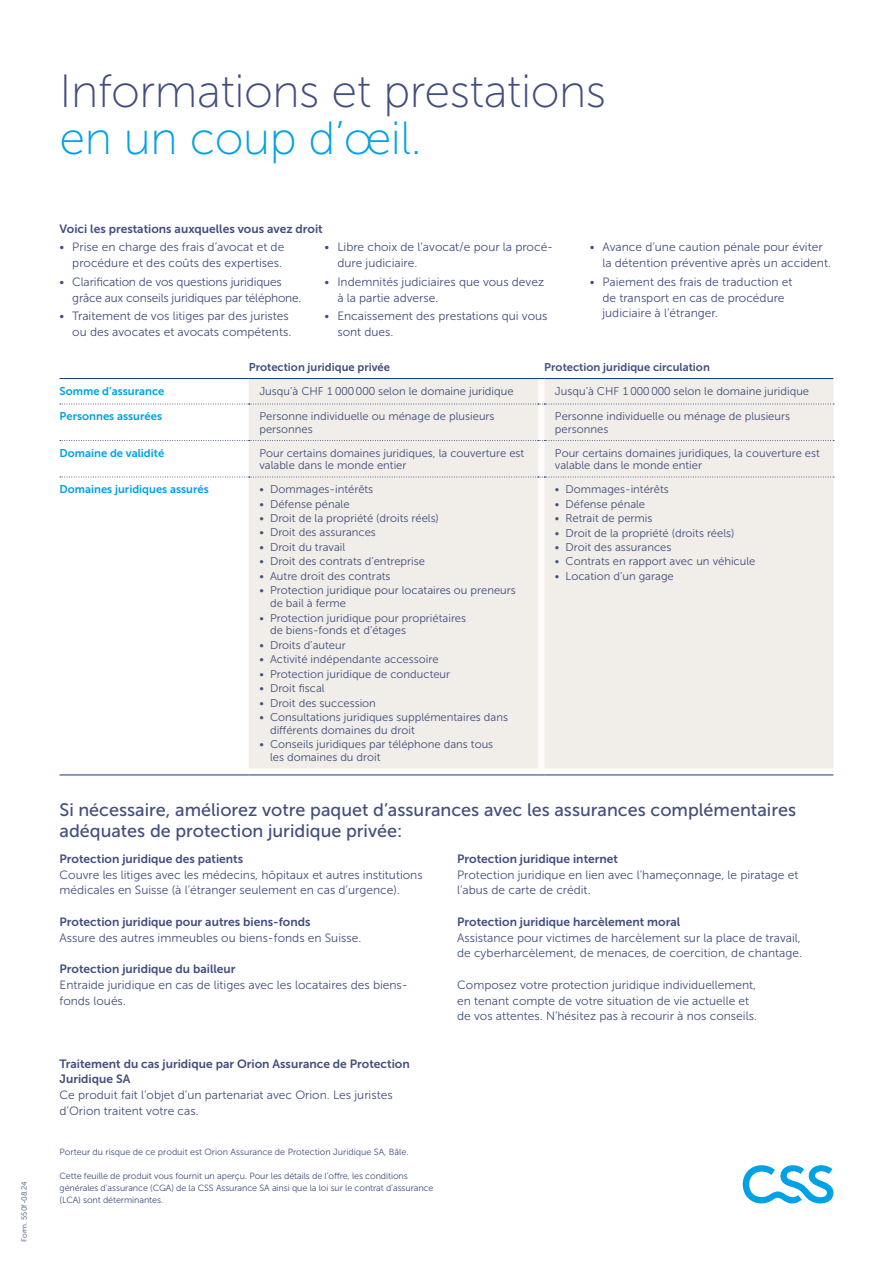
<style>
.page{position:relative;width:893px;height:1263px;background:#fff}
.page>*{position:absolute;margin:0;border:0;box-sizing:border-box;transform-origin:0 0}
.t1{font:46.5px "Museo Sans 100";letter-spacing:-.01em;color:#414e7e}
.t2{font:46.5px "Museo Sans 100";letter-spacing:-.01em;color:#00a1e5}
.t3{font:18px/21px "Museo Sans 500";color:#414e7e}
.t4{font:12px/15.8px "Museo Sans 300";color:#414e7e}
.t5{font:12px/15.8px "Museo Sans 700";color:#414e7e}
.t6{font:11.25px/12.8px "Museo Sans 300";color:#414e7e}
.t7{font:11.25px "Museo Sans 700";color:#00a1e5}
.t8{font:11.25px "Museo Sans 700";color:#414e7e}
.t9{font:9px/12px "Museo Sans 300";letter-spacing:-.01em;color:#414e7e}
.t10{font:7.5px "Museo Sans 300";color:#414e7e}
</style>
<div class="page">
<svg style="left:743px;top:1165px;width:90px;height:38px"></svg>
<svg style="left:60px;top:378px;width:774px;height:397px"></svg>
<hr style="left:544px;top:774px;width:289px;height:1px;background:#19367e">
<p class="t10" style="left:20px;top:1242px;width:62px;rotate:-90deg">Form. 550f-08.24</p>
<h1 class="t1" style="left:60px;top:66px;width:548px">Informations et prestations</h1>
<h1 class="t2" style="left:60px;top:113px;width:364px">en un coup d’œil.</h1>
<p class="t5" style="left:60px;top:221px;width:265px">Voici les prestations auxquelles vous avez droit</p>
<p class="t4" style="left:60px;top:239px;width:226px;text-align:right">• Prise en charge des frais d’avocat et de procédure et des coûts des expertises.</p>
<p class="t4" style="left:72px;top:274px;width:231px;text-indent:-13px">• Clarification de vos questions juridiques grâce aux conseils juridiques par téléphone.</p>
<p class="t4" style="left:60px;top:308px;width:233px;text-align:right">• Traitement de vos litiges par des juristes ou des avocates et avocats compétents.</p>
<p class="t4" style="left:337px;top:239px;width:217px;text-indent:-13px">• Libre choix de l’avocat/e pour la procé&shy;dure judiciaire.</p>
<p class="t4" style="left:337px;top:274px;width:208px;text-indent:-13px">• Indemnités judiciaires que vous devez à la partie adverse.</p>
<p class="t4" style="left:337px;top:308px;width:212px;text-indent:-13px">• Encaissement des prestations qui vous sont dues.</p>
<p class="t4" style="left:602px;top:239px;width:230px;text-indent:-13px">• Avance d’une caution pénale pour éviter la détention préventive après un accident.</p>
<p class="t4" style="left:602px;top:274px;width:192px;text-indent:-13px">• Paiement des frais de traduction et de transport en cas de procédure judiciaire à l’étranger.</p>
<p class="t8" style="left:249px;top:361px;width:143px">Protection juridique privée</p>
<p class="t8" style="left:544px;top:361px;width:167px">Protection juridique circulation</p>
<p class="t7" style="left:60px;top:384px;width:106px">Somme d’assurance</p>
<p class="t6" style="left:259px;top:384px;width:256px">Jusqu’à CHF 1 000 000 selon le domaine juridique</p>
<p class="t6" style="left:555px;top:384px;width:256px">Jusqu’à CHF 1 000 000 selon le domaine juridique</p>
<p class="t7" style="left:60px;top:410px;width:104px">Personnes assurées</p>
<p class="t6" style="left:259px;top:410px;width:237px">Personne individuelle ou ménage de plusieurs personnes</p>
<p class="t6" style="left:555px;top:410px;width:237px">Personne individuelle ou ménage de plusieurs personnes</p>
<p class="t7" style="left:60px;top:446px;width:106px">Domaine de validité</p>
<p class="t6" style="left:259px;top:446px;width:266px">Pour certains domaines juridiques, la couverture est valable dans le monde entier</p>
<p class="t6" style="left:555px;top:446px;width:266px">Pour certains domaines juridiques, la couverture est valable dans le monde entier</p>
<p class="t7" style="left:60px;top:483px;width:151px">Domaines juridiques assurés</p>
<p class="t6" style="left:259px;top:483px;width:115px">• Dommages-intérêts</p>
<p class="t6" style="left:259px;top:497px;width:92px">• Défense pénale</p>
<p class="t6" style="left:259px;top:512px;width:181px">• Droit de la propriété (droits réels)</p>
<p class="t6" style="left:259px;top:526px;width:118px">• Droit des assurances</p>
<p class="t6" style="left:259px;top:541px;width:87px">• Droit du travail</p>
<p class="t6" style="left:259px;top:555px;width:167px">• Droit des contrats d’entreprise</p>
<p class="t6" style="left:259px;top:570px;width:133px">• Autre droit des contrats</p>
<p class="t6" style="left:270px;top:584px;width:247px;text-indent:-11px">• Protection juridique pour locataires ou preneurs de bail à ferme</p>
<p class="t6" style="left:270px;top:611px;width:198px;text-indent:-11px">• Protection juridique pour propriétaires de biens-fonds et d’étages</p>
<p class="t6" style="left:259px;top:638px;width:88px">• Droits d’auteur</p>
<p class="t6" style="left:259px;top:653px;width:181px">• Activité indépendante accessoire</p>
<p class="t6" style="left:259px;top:667px;width:192px">• Protection juridique de conducteur</p>
<p class="t6" style="left:259px;top:682px;width:67px">• Droit fiscal</p>
<p class="t6" style="left:259px;top:696px;width:118px">• Droit des succession</p>
<p class="t6" style="left:270px;top:711px;width:240px;text-indent:-11px">• Consultations juridiques supplémentaires dans différents domaines du droit</p>
<p class="t6" style="left:270px;top:738px;width:225px;text-indent:-11px">• Conseils juridiques par téléphone dans tous les domaines du droit</p>
<p class="t6" style="left:555px;top:483px;width:115px">• Dommages-intérêts</p>
<p class="t6" style="left:555px;top:497px;width:92px">• Défense pénale</p>
<p class="t6" style="left:555px;top:512px;width:99px">• Retrait de permis</p>
<p class="t6" style="left:555px;top:526px;width:181px">• Droit de la propriété (droits réels)</p>
<p class="t6" style="left:555px;top:541px;width:118px">• Droit des assurances</p>
<p class="t6" style="left:555px;top:555px;width:202px">• Contrats en rapport avec un véhicule</p>
<p class="t6" style="left:555px;top:570px;width:120px">• Location d’un garage</p>
<h2 class="t3" style="left:60px;top:799px;width:738px">Si nécessaire, améliorez votre paquet d’assurances avec les assurances complémentaires adéquates de protection juridique privée:</h2>
<p class="t5" style="left:60px;top:851px;width:185px">Protection juridique des patients</p>
<p class="t4" style="left:60px;top:867px;width:365px">Couvre les litiges avec les médecins, hôpitaux et autres institutions médicales en Suisse (à l’étranger seulement en cas d’urgence).</p>
<p class="t5" style="left:60px;top:914px;width:252px">Protection juridique pour autres biens-fonds</p>
<p class="t4" style="left:60px;top:930px;width:303px">Assure des autres immeubles ou biens-fonds en Suisse.</p>
<p class="t5" style="left:60px;top:961px;width:177px">Protection juridique du bailleur</p>
<p class="t4" style="left:60px;top:977px;width:350px">Entraide juridique en cas de litiges avec les locataires des biens&shy;fonds loués.</p>
<p class="t5" style="left:60px;top:1056px;width:352px">Traitement du cas juridique par Orion Assurance de Protection<br>Juridique SA</p>
<p class="t4" style="left:60px;top:1087px;width:335px">Ce produit fait l’objet d’un partenariat avec Orion. Les juristes d’Orion traitent votre cas.</p>
<p class="t9" style="left:60px;top:1146px;width:351px">Porteur du risque de ce produit est Orion Assurance de Protection Juridique SA, Bâle.</p>
<p class="t9" style="left:60px;top:1170px;width:375px">Cette feuille de produit vous fournit un aperçu. Pour les détails de l’offre, les conditions générales d’assurance (CGA) de la CSS Assurance SA ainsi que la loi sur le contrat d’assurance (LCA) sont déterminantes.</p>
<p class="t5" style="left:457px;top:851px;width:162px">Protection juridique internet</p>
<p class="t4" style="left:457px;top:867px;width:343px">Protection juridique en lien avec l’hameçonnage, le piratage et l’abus de carte de crédit.</p>
<p class="t5" style="left:457px;top:914px;width:225px">Protection juridique harcèlement moral</p>
<p class="t4" style="left:457px;top:930px;width:346px">Assistance pour victimes de harcèlement sur la place de travail, de cyberharcèlement, de menaces, de coercition, de chantage.</p>
<p class="t4" style="left:457px;top:977px;width:301px">Composez votre protection juridique individuellement, en tenant compte de votre situation de vie actuelle et de vos attentes. N’hésitez pas à recourir à nos conseils.</p>
</div>
